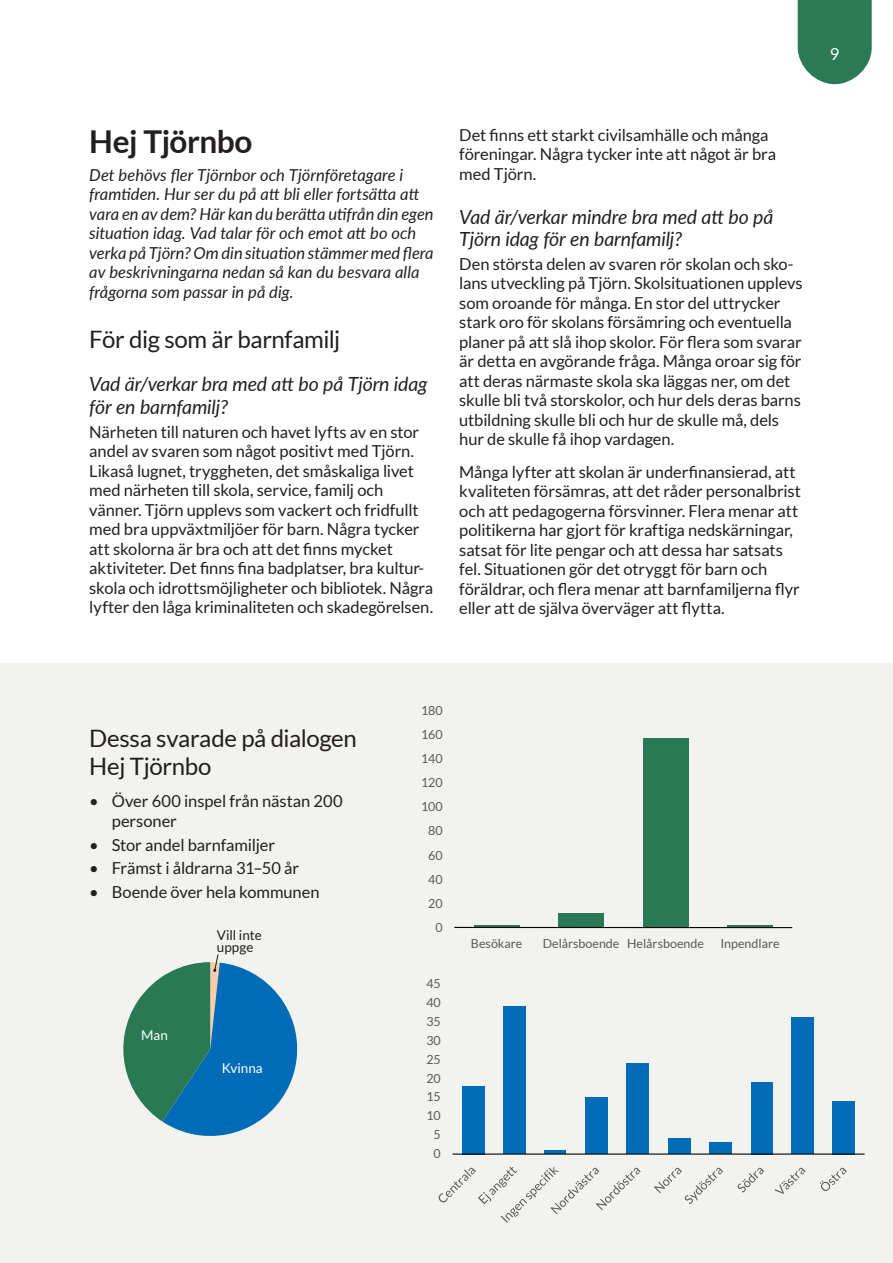
<style>
.page{position:relative;width:893px;height:1263px;background:#fff}
.page>*{position:absolute;margin:0;border:0;box-sizing:border-box;transform-origin:0 0}
.Rubrik_2{font:700 31.5px "Lato";letter-spacing:-.015em;color:#231f20}
.Rubrik_3{font:24px/28.5px "Lato";letter-spacing:-.015em;color:#231f20}
.Rubrik_4{font:italic 19.5px/22.5px "Lato";letter-spacing:-.01em;color:#231f20}
.Brödtext{font:16.5px/19.5px "Lato";letter-spacing:-.005em;color:#231f20}
.Brödtext-2{font:italic 16.5px/19.5px "Lato";color:#231f20}
.t1{font:16.5px "Lato";color:#fff}
.Brödtext-3{font:13.5px/12px "Lato";color:#231f20}
.Brödtext-4{font:13.5px "Lato";color:#fff}
.t2{font:12.45px "Lato";color:#595a59}
</style>
<div class="page">
<svg style="left:798px;top:0;width:74px;height:84px;background:#418766"></svg>
<div style="left:0;top:663px;width:893px;height:600px;background:#f2f2ef"></div>
<div style="left:462px;top:1086px;width:22px;height:68px;background:#006bb6"></div>
<div style="left:503px;top:1006px;width:22px;height:148px;background:#006bb6"></div>
<hr style="left:545px;top:1150px;width:21px;height:4px;background:#006bb6">
<div style="left:586px;top:1097px;width:22px;height:57px;background:#006bb6"></div>
<div style="left:627px;top:1063px;width:22px;height:91px;background:#006bb6"></div>
<div style="left:668px;top:1139px;width:22px;height:15px;background:#006bb6"></div>
<div style="left:709px;top:1143px;width:22px;height:11px;background:#006bb6"></div>
<div style="left:751px;top:1082px;width:21px;height:72px;background:#006bb6"></div>
<div style="left:792px;top:1018px;width:22px;height:136px;background:#006bb6"></div>
<div style="left:833px;top:1101px;width:22px;height:53px;background:#006bb6"></div>
<hr style="left:452px;top:1153px;width:413px;height:2px;background:#050705">
<svg style="left:439px;top:1167px;width:202px;height:56px"></svg>
<svg style="left:654px;top:1168px;width:69px;height:36px"></svg>
<svg style="left:738px;top:1168px;width:26px;height:24px"></svg>
<svg style="left:774px;top:1168px;width:32px;height:26px"></svg>
<svg style="left:820px;top:1168px;width:27px;height:23px"></svg>
<svg style="left:123px;top:954px;width:175px;height:182px"></svg>
<hr style="left:474px;top:925px;width:45px;height:3px;background:#287954">
<div style="left:558px;top:913px;width:46px;height:15px;background:#287954"></div>
<div style="left:643px;top:738px;width:45px;height:190px;background:#287954"></div>
<hr style="left:728px;top:925px;width:45px;height:3px;background:#287954">
<hr style="left:454px;top:927px;width:338px;height:1px;background:#050604">
<p class="Rubrik_2" style="left:89px;top:123px;width:165px">Hej Tjörnbo</p>
<p class="Brödtext-2" style="left:89px;top:164px;width:346px">Det behövs fler Tjörnbor och Tjörnföretagare i framtiden. Hur ser du på att bli eller fortsätta att vara en av dem? Här kan du berätta utifrån din egen situation idag. Vad talar för och emot att bo och verka på Tjörn? Om din situation stämmer med flera av beskrivningarna nedan så kan du besvara alla frågorna som passar in på dig.</p>
<p class="Rubrik_3" style="left:89px;top:325px;width:253px">För dig som är barnfamilj</p>
<p class="Rubrik_4" style="left:89px;top:372px;width:340px">Vad är/verkar bra med att bo på Tjörn idag för en barnfamilj?</p>
<p class="Brödtext" style="left:89px;top:422px;width:345px">Närheten till naturen och havet lyfts av en stor andel av svaren som något positivt med Tjörn.<br>Likaså lugnet, tryggheten, det småskaliga livet med närheten till skola, service, familj och vänner. Tjörn upplevs som vackert och fridfullt med bra uppväxtmiljöer för barn. Några tycker att skolorna är bra och att det finns mycket aktiviteter. Det finns fina badplatser, bra kultur&shy;skola och idrottsmöjligheter och bibliotek. Några lyfter den låga kriminaliteten och skadegörelsen.</p>
<p class="Brödtext" style="left:459px;top:125px;width:318px">Det finns ett starkt civilsamhälle och många föreningar. Några tycker inte att något är bra med Tjörn.</p>
<p class="Rubrik_4" style="left:459px;top:204px;width:316px">Vad är/verkar mindre bra med att bo på<br>Tjörn idag för en barnfamilj?</p>
<p class="Brödtext" style="left:459px;top:254px;width:345px">Den största delen av svaren rör skolan och sko&shy;lans utveckling på Tjörn. Skolsituationen upplevs som oroande för många. En stor del uttrycker stark oro för skolans försämring och eventuella planer på att slå ihop skolor. För flera som svarar är detta en avgörande fråga. Många oroar sig för att deras närmaste skola ska läggas ner, om det skulle bli två storskolor, och hur dels deras barns utbildning skulle bli och hur de skulle må, dels hur de skulle få ihop vardagen.</p>
<p class="Brödtext" style="left:459px;top:462px;width:343px">Många lyfter att skolan är underfinansierad, att kvaliteten försämras, att det råder personalbrist och att pedagogerna försvinner. Flera menar att politikerna har gjort för kraftiga nedskärningar, satsat för lite pengar och att dessa har satsats fel. Situationen gör det otryggt för barn och föräldrar, och flera menar att barnfamiljerna flyr eller att de själva överväger att flytta.</p>
<p class="t1" style="left:830px;top:45px;width:11px">9</p>
<p class="Rubrik_3" style="left:89px;top:723px;width:269px">Dessa svarade på dialogen<br>Hej Tjörnbo</p>
<p class="Brödtext" style="left:112px;top:791px;width:232px;text-indent:-23px">• Över 600 inspel från nästan 200 personer</p>
<p class="Brödtext" style="left:89px;top:835px;width:187px">• Stor andel barnfamiljer</p>
<p class="Brödtext" style="left:89px;top:858px;width:211px">• Främst i åldrarna 31–50 år</p>
<p class="Brödtext" style="left:89px;top:882px;width:232px">• Boende över hela kommunen</p>
<p class="Brödtext-4" style="left:141px;top:1028px;width:28px">Man</p>
<p class="Brödtext-3" style="left:217px;top:929px;width:46px">Vill inte uppge</p>
<p class="Brödtext-4" style="left:222px;top:1061px;width:42px">Kvinna</p>
<p class="t2" style="left:421px;top:703px;width:23px">180</p>
<p class="t2" style="left:421px;top:728px;width:23px">160</p>
<p class="t2" style="left:421px;top:752px;width:23px">140</p>
<p class="t2" style="left:421px;top:776px;width:23px">120</p>
<p class="t2" style="left:421px;top:800px;width:23px">100</p>
<p class="t2" style="left:428px;top:824px;width:16px">80</p>
<p class="t2" style="left:428px;top:848px;width:16px">60</p>
<p class="t2" style="left:428px;top:872px;width:16px">40</p>
<p class="t2" style="left:428px;top:896px;width:16px">20</p>
<p class="t2" style="left:436px;top:920px;width:9px">0</p>
<p class="t2" style="left:426px;top:976px;width:16px">45</p>
<p class="t2" style="left:426px;top:995px;width:16px">40</p>
<p class="t2" style="left:426px;top:1014px;width:16px">35</p>
<p class="t2" style="left:426px;top:1033px;width:16px">30</p>
<p class="t2" style="left:426px;top:1052px;width:16px">25</p>
<p class="t2" style="left:426px;top:1071px;width:16px">20</p>
<p class="t2" style="left:426px;top:1090px;width:16px">15</p>
<p class="t2" style="left:426px;top:1109px;width:16px">10</p>
<p class="t2" style="left:434px;top:1128px;width:9px">5</p>
<p class="t2" style="left:434px;top:1147px;width:9px">0</p>
<p class="t2" style="left:471px;top:937px;width:53px">Besökare</p>
<p class="t2" style="left:543px;top:937px;width:163px">Delårsboende Helårsboende</p>
<p class="t2" style="left:720px;top:937px;width:61px">Inpendlare</p>
</div>
